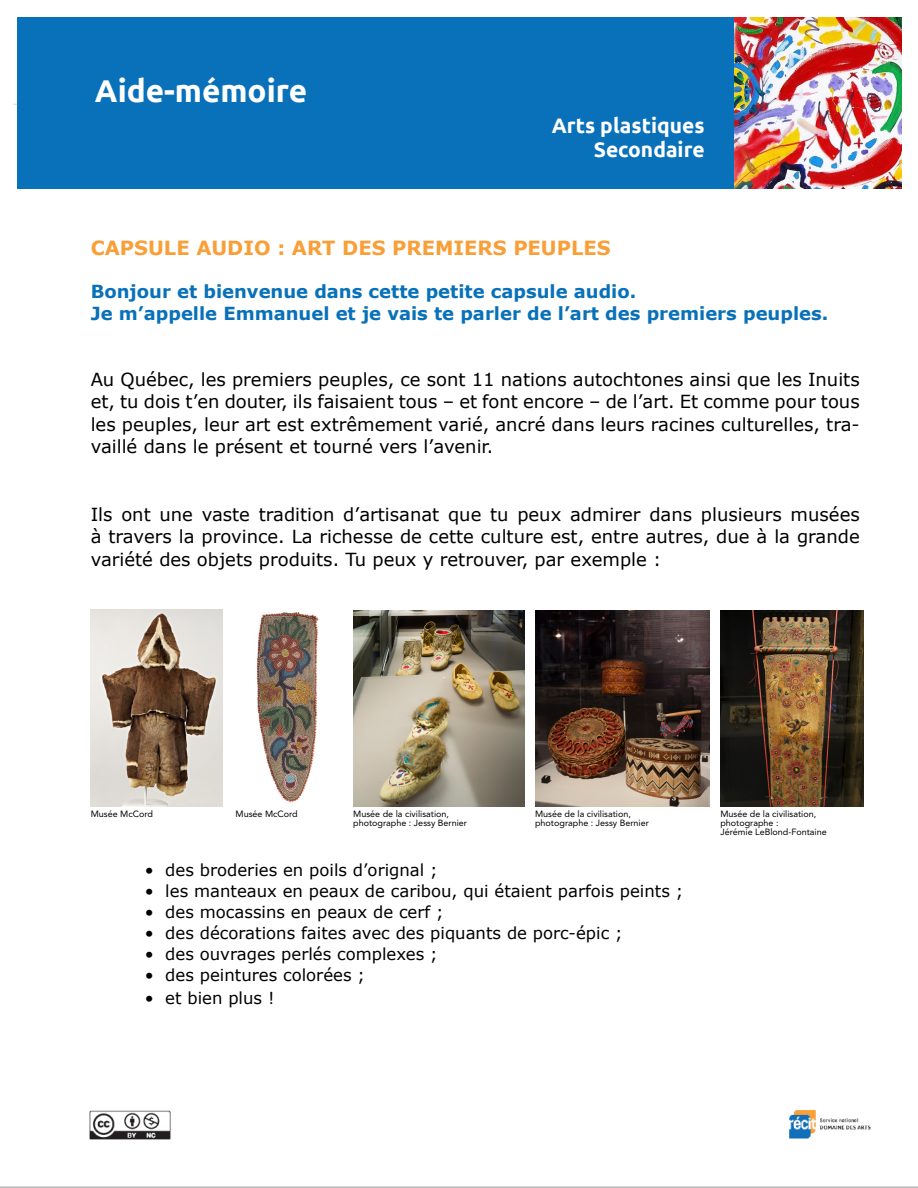
<style>
.page{position:relative;width:918px;height:1188px;background:#fff}
.page>*{position:absolute;margin:0;border:0;box-sizing:border-box;transform-origin:0 0}
.t1{font:700 31.5px "Ubuntu";color:#fff}
.t2{font:700 21px/24px "Ubuntu";color:#fff;text-align:right}
.t3{font:700 19.5px "Verdana";color:#f99f38}
.t4{font:18px/22.5px "Verdana";color:#000;text-align:justify}
.t5{font:700 18px/21.6px "Verdana";color:#0871b9}
.t6{font:16.5px "Verdana";color:#000}
.t7{font:9px/9px "Avenir";color:#000}
</style>
<div class="page">
<div style="left:17px;top:18px;width:717px;height:171px;background:#0871b9"></div>
<img style="left:734px;top:18px;width:168px;height:171px">
<img style="left:1px;top:1110px;width:917px;height:78px">
<img style="left:535px;top:610px;width:175px;height:196px">
<img style="left:720px;top:610px;width:144px;height:196px">
<img style="left:353px;top:610px;width:171px;height:196px">
<img style="left:256px;top:612px;width:63px;height:190px">
<img style="left:91px;top:610px;width:132px;height:196px">
<h1 class="t1" style="left:95px;top:72px;width:214px">Aide-mémoire</h1>
<p class="t2" style="left:552px;top:113px;width:154px">Arts plastiques<br>Secondaire</p>
<p class="t3" style="left:91px;top:236px;width:521px">CAPSULE AUDIO : ART DES PREMIERS PEUPLES</p>
<p class="t5" style="left:91px;top:281px;width:739px">Bonjour et bienvenue dans cette petite capsule audio.<br>Je m’appelle Emmanuel et je vais te parler de l’art des premiers peuples.</p>
<p class="t4" style="left:91px;top:368px;width:771px">Au Québec, les premiers peuples, ce sont 11 nations autochtones ainsi que les Inuits et, tu dois t’en douter, ils faisaient tous – et font encore – de l’art. Et comme pour tous les peuples, leur art est extrêmement varié, ancré dans leurs racines culturelles, tra&shy;vaillé dans le présent et tourné vers l’avenir.</p>
<p class="t4" style="left:91px;top:503px;width:771px">Ils ont une vaste tradition d’artisanat que tu peux admirer dans plusieurs musées à travers la province. La richesse de cette culture est, entre autres, due à la grande variété des objets produits. Tu peux y retrouver, par exemple :</p>
<p class="t7" style="left:91px;top:809px;width:64px">Musée McCord</p>
<p class="t7" style="left:236px;top:809px;width:64px">Musée McCord</p>
<p class="t7" style="left:535px;top:809px;width:115px">Musée de la civilisation, photographe : Jessy Bernier</p>
<p class="t7" style="left:353px;top:809px;width:115px">Musée de la civilisation, photographe : Jessy Bernier</p>
<p class="t6" style="left:145px;top:860px;width:294px">• des broderies en poils d’orignal ;</p>
<p class="t6" style="left:145px;top:881px;width:540px">• les manteaux en peaux de caribou, qui étaient parfois peints ;</p>
<p class="t6" style="left:145px;top:902px;width:300px">• des mocassins en peaux de cerf ;</p>
<p class="t6" style="left:145px;top:923px;width:479px">• des décorations faites avec des piquants de porc-épic ;</p>
<p class="t6" style="left:145px;top:944px;width:294px">• des ouvrages perlés complexes ;</p>
<p class="t6" style="left:145px;top:965px;width:222px">• des peintures colorées ;</p>
<p class="t6" style="left:145px;top:987px;width:131px">• et bien plus !</p>
<p class="t7" style="left:720px;top:809px;width:108px">Musée de la civilisation, photographe :<br>Jérémie LeBlond-Fontaine</p>
</div>
